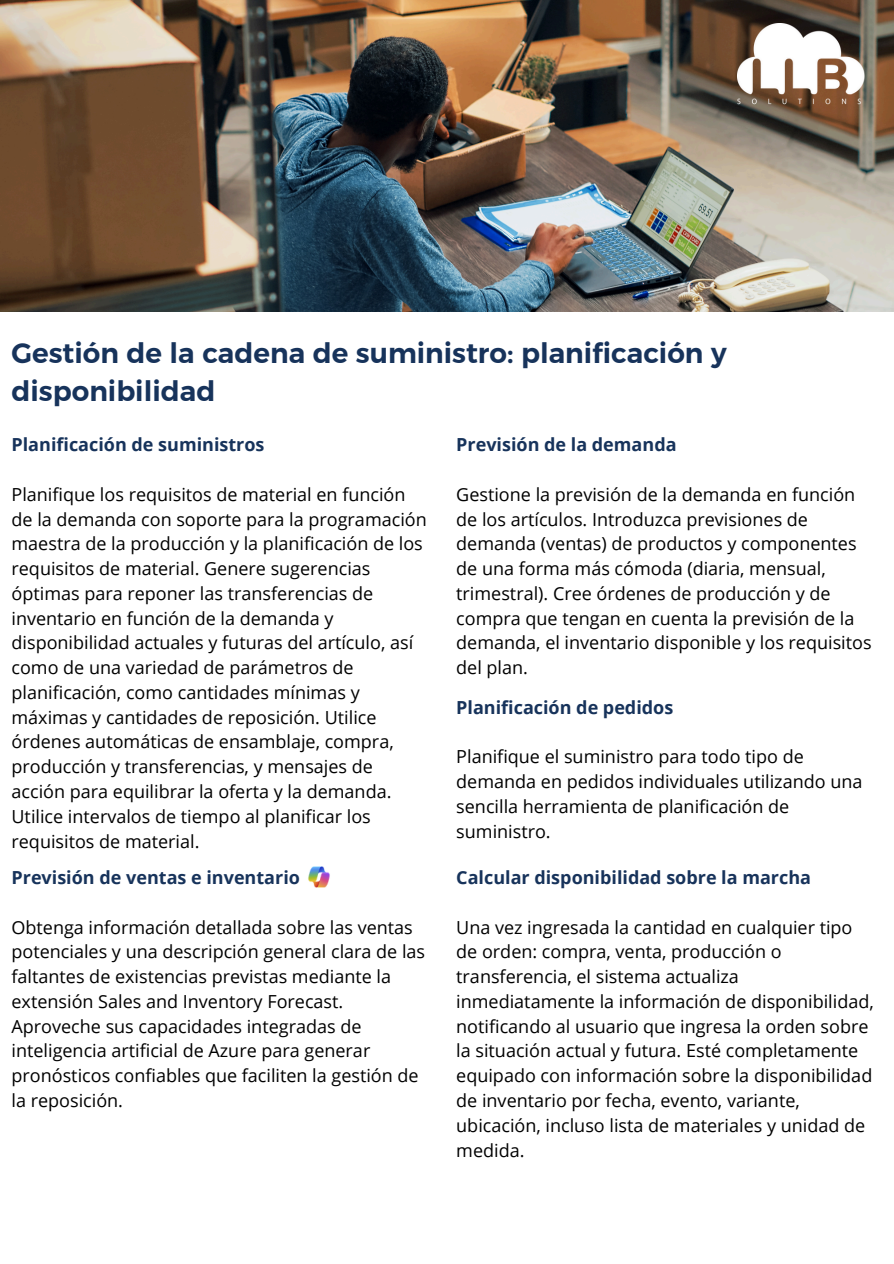
<style>
.page{position:relative;width:894px;height:1264px;background:#fff}
.page>*{position:absolute;margin:0;border:0;box-sizing:border-box;transform-origin:0 0}
.t1{font:700 27.75px/38.2px "Kief Montaser Semi";color:#17335b}
.t2{font:18px/24.8px "Open Sans";color:#000}
.t3{font:700 18px "Open Sans";color:#17335b}
</style>
<div class="page">
<img style="left:0;top:0;width:893px;height:311px">
<img style="left:308px;top:866px;width:22px;height:21px">
<img style="left:737px;top:23px;width:134px;height:83px">
<p class="t1" style="left:12px;top:333px;width:716px">Gestión de la cadena de suministro: planificación y disponibilidad</p>
<h1 class="t3" style="left:12px;top:432px;width:254px">Planificación de suministros</h1>
<h2 class="t2" style="left:12px;top:481px;width:416px">Planifique los requisitos de material en función de la demanda con soporte para la programación maestra de la producción y la planificación de los requisitos de material. Genere sugerencias óptimas para reponer las transferencias de inventario en función de la demanda y disponibilidad actuales y futuras del artículo, así como de una variedad de parámetros de planificación, como cantidades mínimas y máximas y cantidades de reposición. Utilice órdenes automáticas de ensamblaje, compra, producción y transferencias, y mensajes de acción para equilibrar la oferta y la demanda.<br>Utilice intervalos de tiempo al planificar los requisitos de material.</h2>
<p class="t3" style="left:456px;top:432px;width:222px">Previsión de la demanda</p>
<h2 class="t2" style="left:456px;top:481px;width:417px">Gestione la previsión de la demanda en función de los artículos. Introduzca previsiones de demanda (ventas) de productos y componentes de una forma más cómoda (diaria, mensual, trimestral). Cree órdenes de producción y de compra que tengan en cuenta la previsión de la demanda, el inventario disponible y los requisitos del plan.</h2>
<p class="t3" style="left:456px;top:694px;width:218px">Planificación de pedidos</p>
<h2 class="t2" style="left:456px;top:744px;width:407px">Planifique el suministro para todo tipo de demanda en pedidos individuales utilizando una sencilla herramienta de planificación de suministro.</h2>
<p class="t3" style="left:456px;top:864px;width:356px">Calcular disponibilidad sobre la marcha</p>
<p class="t2" style="left:456px;top:914px;width:419px">Una vez ingresada la cantidad en cualquier tipo de orden: compra, venta, producción o transferencia, el sistema actualiza inmediatamente la información de disponibilidad, notificando al usuario que ingresa la orden sobre la situación actual y futura. Esté completamente equipado con información sobre la disponibilidad de inventario por fecha, evento, variante, ubicación, incluso lista de materiales y unidad de medida.</p>
<p class="t3" style="left:12px;top:864px;width:290px">Previsión de ventas e inventario</p>
<h2 class="t2" style="left:12px;top:914px;width:415px">Obtenga información detallada sobre las ventas potenciales y una descripción general clara de las faltantes de existencias previstas mediante la extensión Sales and Inventory Forecast.<br>Aproveche sus capacidades integradas de inteligencia artificial de Azure para generar pronósticos confiables que faciliten la gestión de la reposición.</h2>
</div>
